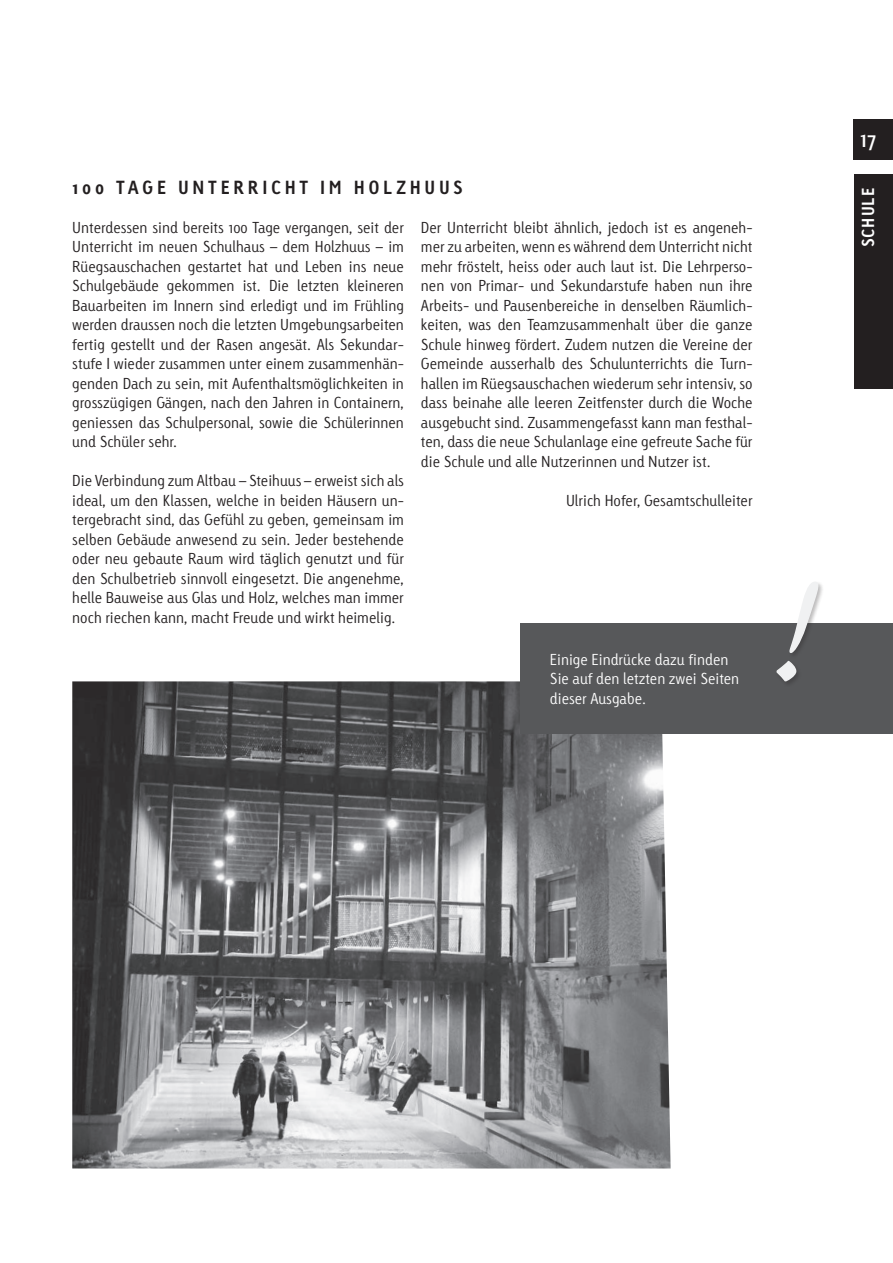
<style>
.page{position:relative;width:893px;height:1263px;background:#fff}
.page>*{position:absolute;margin:0;border:0;box-sizing:border-box;transform-origin:0 0}
.t1{font:22.5px "Linotype Tetria";color:#fff}
.t2{font:700 18px "Linotype Tetria";letter-spacing:.2em;color:#231f20}
.t3{font:700 16.5px "Linotype Tetria";letter-spacing:.06em;color:#fff}
.t4{font:300 15px/19.5px "Linotype Tetria";color:#231f20;text-align:justify}
.t5{font:300 15px/19.5px "Linotype Tetria";color:#fff}
</style>
<div class="page">
<div style="left:853px;top:119px;width:40px;height:40px;background:#231f20"></div>
<div style="left:854px;top:174px;width:39px;height:215px;background:#231f20"></div>
<img style="left:72px;top:681px;width:599px;height:487px">
<div style="left:520px;top:623px;width:373px;height:110px;background:#57585a"></div>
<div style="left:775px;top:580px;width:49px;height:107px;background:#231f20;opacity:.3"></div>
<svg style="left:775px;top:581px;width:45px;height:101px"></svg>
<p class="t2" style="left:72px;top:176px;width:392px">100 TAGE UNTERRICHT IM HOLZHUUS</p>
<p class="t4" style="left:72px;top:218px;width:333px">Unterdessen sind bereits 100 Tage vergangen, seit der Unterricht im neuen Schulhaus – dem Holzhuus – im Rüegsauschachen gestartet hat und Leben ins neue Schulgebäude gekommen ist. Die letzten kleineren Bauarbeiten im Innern sind erledigt und im Frühling werden draussen noch die letzten Umgebungsarbeiten fertig gestellt und der Rasen angesät. Als Sekundar&shy;stufe I wieder zusammen unter einem zusammenhän&shy;genden Dach zu sein, mit Aufenthaltsmöglichkeiten in grosszügigen Gängen, nach den Jahren in Containern, geniessen das Schulpersonal, sowie die Schülerinnen und Schüler sehr.</p>
<p class="t4" style="left:72px;top:471px;width:333px">Die Verbindung zum Altbau – Steihuus – erweist sich als ideal, um den Klassen, welche in beiden Häusern un&shy;tergebracht sind, das Gefühl zu geben, gemeinsam im selben Gebäude anwesend zu sein. Jeder bestehende oder neu gebaute Raum wird täglich genutzt und für den Schulbetrieb sinnvoll eingesetzt. Die angenehme, helle Bauweise aus Glas und Holz, welches man immer noch riechen kann, macht Freude und wirkt heimelig.</p>
<p class="t4" style="left:421px;top:218px;width:333px">Der Unterricht bleibt ähnlich, jedoch ist es angeneh&shy;mer zu arbeiten, wenn es während dem Unterricht nicht mehr fröstelt, heiss oder auch laut ist. Die Lehrperso&shy;nen von Primar- und Sekundarstufe haben nun ihre Arbeits- und Pausenbereiche in denselben Räumlich&shy;keiten, was den Teamzusammenhalt über die ganze Schule hinweg fördert. Zudem nutzen die Vereine der Gemeinde ausserhalb des Schulunterrichts die Turn&shy;hallen im Rüegsauschachen wiederum sehr intensiv, so dass beinahe alle leeren Zeitfenster durch die Woche ausgebucht sind. Zusammengefasst kann man festhal&shy;ten, dass die neue Schulanlage eine gefreute Sache für die Schule und alle Nutzerinnen und Nutzer ist.</p>
<p class="t4" style="left:566px;top:491px;width:188px">Ulrich Hofer, Gesamtschulleiter</p>
<p class="t5" style="left:550px;top:649px;width:191px">Einige Eindrücke dazu finden<br>Sie auf den letzten zwei Seiten dieser Ausgabe.</p>
<h1 class="t1" style="left:860px;top:125px;width:17px">17</h1>
<p class="t3" style="left:858px;top:247px;width:61px;rotate:-90deg">SCHULE</p>
</div>
